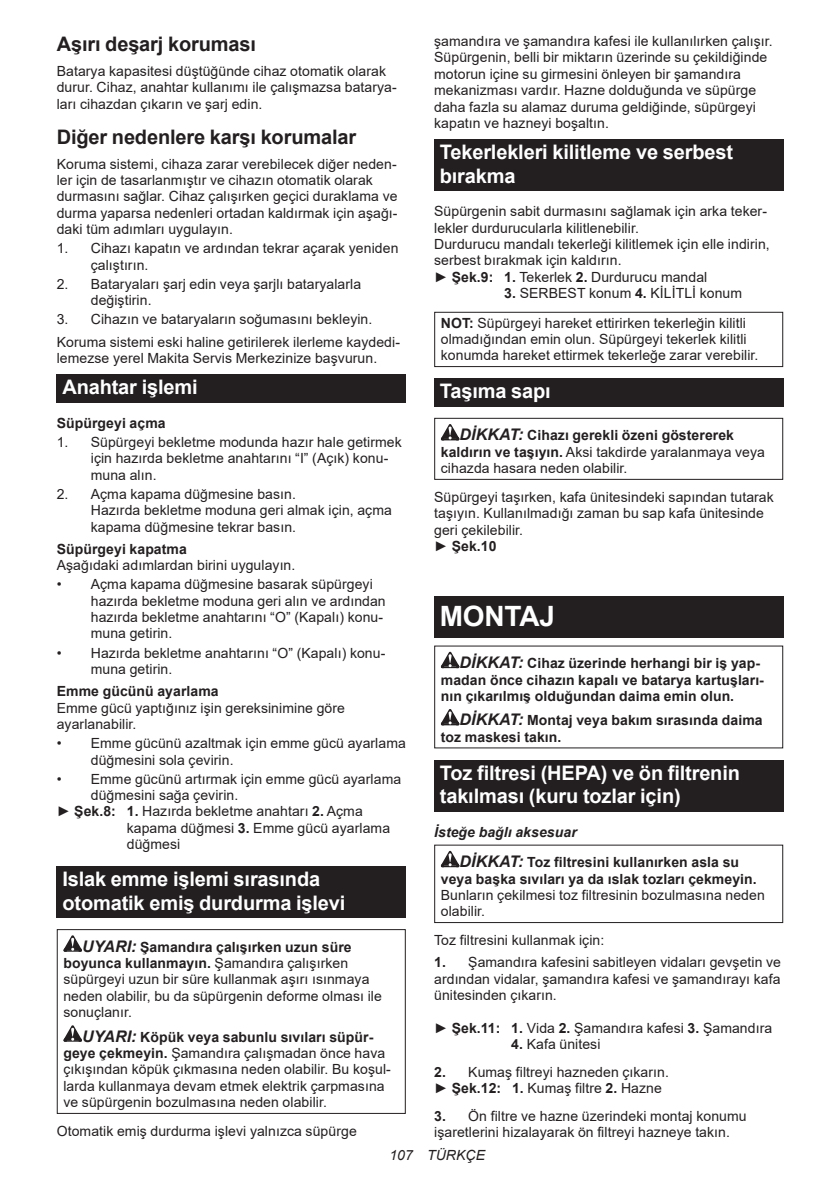
<style>
.page{position:relative;width:840px;height:1191px;background:#fff}
.page>*{position:absolute;margin:0;border:0;box-sizing:border-box;transform-origin:0 0}
.t1{font:700 28px "Arial";letter-spacing:-.01em;color:#fff}
.t2{font:700 20px/23.4px "Arial";letter-spacing:-.01em;color:#fff}
.t3{font:700 20px "Arial";letter-spacing:-.01em;color:#231f20}
.t4{font:14px/16.4px "Arial";letter-spacing:.005em;color:#231f20}
.t5{font:700 14px/16.4px "Arial";letter-spacing:.005em;color:#231f20}
.t6{font:italic 14px "Arial";letter-spacing:.005em;color:#231f20}
.s1{font-weight:700}
.s2{font-weight:700;font-style:italic;font-size:16px}
.s3{font-style:italic;font-size:16px}
.s4{font-style:italic}
</style>
<div class="page">
<div style="left:57px;top:374px;width:348px;height:29px;background:#231f20"></div>
<div style="left:57px;top:866px;width:348px;height:52px;background:#231f20"></div>
<svg style="left:63px;top:935px;width:19px;height:16px"></svg>
<svg style="left:63px;top:1025px;width:19px;height:16px"></svg>
<div style="left:57px;top:929px;width:348px;height:185px;border:1px solid #231f20"></div>
<div style="left:434px;top:139px;width:348px;height:52px;background:#231f20"></div>
<div style="left:434px;top:312px;width:348px;height:55px;border:1px solid #231f20"></div>
<div style="left:434px;top:378px;width:348px;height:29px;background:#231f20"></div>
<svg style="left:440px;top:424px;width:19px;height:16px"></svg>
<div style="left:434px;top:418px;width:348px;height:62px;border:1px solid #231f20"></div>
<div style="left:434px;top:596px;width:348px;height:41px;background:#231f20"></div>
<svg style="left:440px;top:652px;width:19px;height:16px"></svg>
<svg style="left:440px;top:709px;width:19px;height:16px"></svg>
<div style="left:434px;top:759px;width:348px;height:52px;background:#231f20"></div>
<svg style="left:440px;top:851px;width:19px;height:16px"></svg>
<div style="left:434px;top:844px;width:348px;height:79px;border:1px solid #231f20"></div>
<h2 class="t3" style="left:57px;top:30px;width:201px">Aşırı deşarj koruması</h2>
<p class="t4" style="left:57px;top:63px;width:341px">Batarya kapasitesi düştüğünde cihaz otomatik olarak durur. Cihaz, anahtar kullanımı ile çalışmazsa batarya&shy;ları cihazdan çıkarın ve şarj edin.</p>
<h2 class="t3" style="left:57px;top:122px;width:301px">Diğer nedenlere karşı korumalar</h2>
<p class="t4" style="left:57px;top:155px;width:342px">Koruma sistemi, cihaza zarar verebilecek diğer neden&shy;ler için de tasarlanmıştır ve cihazın otomatik olarak durmasını sağlar. Cihaz çalışırken geçici duraklama ve durma yaparsa nedenleri ortadan kaldırmak için aşağı&shy;daki tüm adımları uygulayın.</p>
<p class="t4" style="left:91px;top:240px;width:309px;text-indent:-34px">1. Cihazı kapatın ve ardından tekrar açarak yeniden çalıştırın.</p>
<p class="t4" style="left:91px;top:276px;width:272px;text-indent:-34px">2. Bataryaları şarj edin veya şarjlı bataryalarla değiştirin.</p>
<p class="t4" style="left:57px;top:308px;width:344px;line-height:22px">3. Cihazın ve bataryaların soğumasını bekleyin.<br>Koruma sistemi eski haline getirilerek ilerleme kaydedi-</p>
<p class="t4" style="left:57px;top:350px;width:322px">lemezse yerel Makita Servis Merkezinize başvurun.</p>
<h2 class="t2" style="left:62px;top:376px;width:137px">Anahtar işlemi</h2>
<p class="t5" style="left:57px;top:415px;width:110px">Süpürgeyi açma</p>
<p class="t4" style="left:91px;top:434px;width:312px;text-indent:-34px">1. Süpürgeyi bekletme modunda hazır hale getirmek için hazırda bekletme anahtarını “I” (Açık) konu&shy;muna alın.</p>
<p class="t4" style="left:91px;top:485px;width:302px;text-indent:-34px">2. Açma kapama düğmesine basın.<br>Hazırda bekletme moduna geri almak için, açma kapama düğmesine tekrar basın.</p>
<p class="t5" style="left:57px;top:541px;width:132px">Süpürgeyi kapatma</p>
<p class="t4" style="left:57px;top:557px;width:240px">Aşağıdaki adımlardan birini uygulayın.</p>
<p class="t4" style="left:91px;top:576px;width:296px;text-indent:-34px">• Açma kapama düğmesine basarak süpürgeyi hazırda bekletme moduna geri alın ve ardından hazırda bekletme anahtarını “O” (Kapalı) konu&shy;muna getirin.</p>
<p class="t4" style="left:91px;top:644px;width:296px;text-indent:-34px">• Hazırda bekletme anahtarını “O” (Kapalı) konu&shy;muna getirin.</p>
<p class="t5" style="left:57px;top:683px;width:163px">Emme gücünü ayarlama</p>
<p class="t4" style="left:57px;top:699px;width:289px">Emme gücü yaptığınız işin gereksinimine göre ayarlanabilir.</p>
<p class="t4" style="left:91px;top:735px;width:316px;text-indent:-34px">• Emme gücünü azaltmak için emme gücü ayarlama düğmesini sola çevirin.</p>
<p class="t4" style="left:57px;top:770px;width:346px">• Emme gücünü artırmak için emme gücü ayarlama</p>
<p class="t4" style="left:91px;top:787px;width:149px">düğmesini sağa çevirin.</p>
<p class="t4" style="left:57px;top:803px;width:307px">► <span class="s1">Şek.8: 1.</span> Hazırda bekletme anahtarı <span class="s1">2.</span> Açma</p>
<p class="t4" style="left:127px;top:819px;width:265px">kapama düğmesi <span class="s1">3.</span> Emme gücü ayarlama</p>
<p class="t4" style="left:127px;top:836px;width:55px">düğmesi</p>
<h2 class="t2" style="left:62px;top:867px;width:284px">Islak emme işlemi sırasında otomatik emiş durdurma işlevi</h2>
<p class="t4" style="left:63px;top:938px;width:320px;text-indent:19px"><span class="s2">UYARI:</span> <span class="s1">Şamandıra çalışırken uzun süre boyunca kullanmayın.</span> Şamandıra çalışırken süpürgeyi uzun bir süre kullanmak aşırı ısınmaya neden olabilir, bu da süpürgenin deforme olması ile sonuçlanır.</p>
<p class="t4" style="left:63px;top:1028px;width:329px;text-indent:19px"><span class="s2">UYARI:</span> <span class="s1">Köpük veya sabunlu sıvıları süpür&shy;geye çekmeyin.</span> Şamandıra çalışmadan önce hava çıkışından köpük çıkmasına neden olabilir. Bu koşul&shy;larda kullanmaya devam etmek elektrik çarpmasına ve süpürgenin bozulmasına neden olabilir.</p>
<p class="t4" style="left:57px;top:1122px;width:301px">Otomatik emiş durdurma işlevi yalnızca süpürge</p>
<p class="t4" style="left:434px;top:33px;width:340px">şamandıra ve şamandıra kafesi ile kullanılırken çalışır.<br>Süpürgenin, belli bir miktarın üzerinde su çekildiğinde motorun içine su girmesini önleyen bir şamandıra mekanizması vardır. Hazne dolduğunda ve süpürge daha fazla su alamaz duruma geldiğinde, süpürgeyi kapatın ve hazneyi boşaltın.</p>
<h2 class="t2" style="left:439px;top:141px;width:294px">Tekerlekleri kilitleme ve serbest bırakma</h2>
<p class="t4" style="left:434px;top:203px;width:337px">Süpürgenin sabit durmasını sağlamak için arka teker&shy;lekler durdurucularla kilitlenebilir.<br>Durdurucu mandalı tekerleği kilitlemek için elle indirin, serbest bırakmak için kaldırın.<br>► <span class="s1">Şek.9: 1.</span> Tekerlek <span class="s1">2.</span> Durdurucu mandal</p>
<p class="t4" style="left:440px;top:278px;width:306px;line-height:29.6px;text-align:right"><span class="s1">3.</span> SERBEST konum <span class="s1">4.</span> KİLİTLİ konum<br><span class="s1">NOT:</span> Süpürgeyi hareket ettirirken tekerleğin kilitli</p>
<p class="t4" style="left:440px;top:331px;width:319px">olmadığından emin olun. Süpürgeyi tekerlek kilitli konumda hareket ettirmek tekerleğe zarar verebilir.</p>
<h2 class="t2" style="left:439px;top:380px;width:112px">Taşıma sapı</h2>
<p class="t4" style="left:440px;top:427px;width:325px;text-indent:19px"><span class="s2">DİKKAT:</span> <span class="s1">Cihazı gerekli özeni göstererek kaldırın ve taşıyın.</span> Aksi takdirde yaralanmaya veya cihazda hasara neden olabilir.</p>
<p class="t4" style="left:434px;top:489px;width:341px">Süpürgeyi taşırken, kafa ünitesindeki sapından tutarak taşıyın. Kullanılmadığı zaman bu sap kafa ünitesinde geri çekilebilir.<br>► <span class="s1">Şek.10</span></p>
<h1 class="t1" style="left:439px;top:596px;width:116px">MONTAJ</h1>
<p class="t5" style="left:440px;top:655px;width:324px;text-indent:19px"><span class="s3">DİKKAT:</span> Cihaz üzerinde herhangi bir iş yap&shy;madan önce cihazın kapalı ve batarya kartuşları&shy;nın çıkarılmış olduğundan daima emin olun.</p>
<p class="t5" style="left:440px;top:712px;width:323px;text-indent:19px"><span class="s3">DİKKAT:</span> Montaj veya bakım sırasında daima toz maskesi takın.</p>
<h2 class="t2" style="left:439px;top:761px;width:301px">Toz filtresi (HEPA) ve ön filtrenin takılması (kuru tozlar için)</h2>
<p class="t5" style="left:459px;top:816px;width:281px;line-height:30.6px;text-indent:-25px"><span class="s4">İsteğe bağlı aksesuar<br></span><span class="s3">DİKKAT:</span> Toz filtresini kullanırken asla su</p>
<p class="t5" style="left:440px;top:870px;width:317px">veya başka sıvıları ya da ıslak tozları çekmeyin.</p>
<p class="t4" style="left:440px;top:886px;width:325px">Bunların çekilmesi toz filtresinin bozulmasına neden olabilir.</p>
<p class="t4" style="left:434px;top:932px;width:172px">Toz filtresini kullanmak için:</p>
<p class="t4" style="left:434px;top:954px;width:348px;text-align:justify"><span class="s1">1.</span> Şamandıra kafesini sabitleyen vidaları gevşetin ve ardından vidalar, şamandıra kafesi ve şamandırayı kafa ünitesinden çıkarın.</p>
<p class="t4" style="left:434px;top:1019px;width:339px">► <span class="s1">Şek.11: 1.</span> Vida <span class="s1">2.</span> Şamandıra kafesi <span class="s1">3.</span> Şamandıra</p>
<p class="t4" style="left:511px;top:1036px;width:91px"><span class="s1">4.</span> Kafa ünitesi</p>
<p class="t4" style="left:434px;top:1063px;width:236px"><span class="s1">2.</span> Kumaş filtreyi hazneden çıkarın. ► <span class="s1">Şek.12: 1.</span> Kumaş filtre <span class="s1">2.</span> Hazne</p>
<p class="t4" style="left:434px;top:1107px;width:314px"><span class="s1">3.</span> Ön filtre ve hazne üzerindeki montaj konumu işaretlerini hizalayarak ön filtreyi hazneye takın.</p>
<p class="t6" style="left:389px;top:1146px;width:97px">107 TÜRKÇE</p>
</div>
